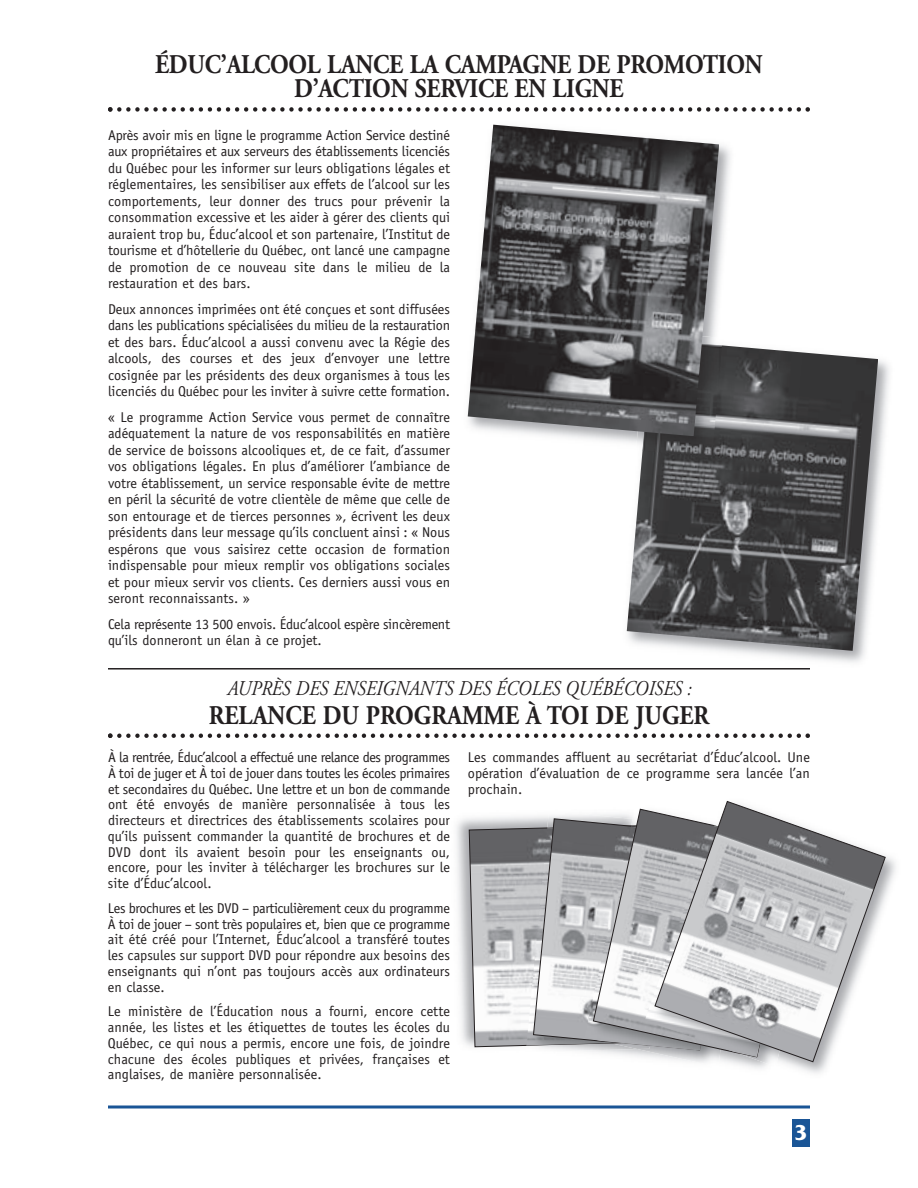
<style>
.page{position:relative;width:918px;height:1188px;background:#fff}
.page>*{position:absolute;margin:0;border:0;box-sizing:border-box;transform-origin:0 0}
.t1{font:700 27px/24px "Adobe Garamond";letter-spacing:-.01em;color:#231f20;text-align:center;scale:.88 1}
.t2{font:700 22.5px "Friz Quadrata";color:#fff}
.t3{font:italic 21px "Adobe Garamond";letter-spacing:-.005em;color:#231f20;scale:.88 1}
.t4{font:14.25px/16.5px "Officina Sans";color:#231f20;text-align:justify}
.t5{font:14.25px/16.5px "Officina Sans";letter-spacing:-.02em;color:#231f20}
</style>
<div class="page">
<img style="left:627px;top:345px;width:251px;height:306px">
<div style="left:792px;top:1119px;width:18px;height:27px;background:#1a5596"></div>
<hr style="left:108px;top:1106px;width:702px;height:2px;background:#1a5596">
<svg style="left:108px;top:107px;width:702px;height:5px"></svg>
<img style="left:467px;top:124px;width:273px;height:326px">
<img style="left:636px;top:331px;width:87px;height:120px">
<img style="left:642px;top:339px;width:80px;height:118px">
<img style="left:468px;top:125px;width:251px;height:311px">
<hr style="left:108px;top:668px;width:702px;height:2px;background:#231f20">
<svg style="left:108px;top:733px;width:702px;height:5px"></svg>
<svg style="left:469px;top:819px;width:124px;height:228px"></svg>
<img style="left:584px;top:826px;width:9px;height:224px">
<svg style="left:593px;top:809px;width:62px;height:249px"></svg>
<img style="left:716px;top:1062px;width:110px;height:5px">
<img style="left:645px;top:826px;width:10px;height:231px">
<svg style="left:655px;top:801px;width:231px;height:261px"></svg>
<h1 class="t1" style="left:155px;top:55px;width:692px">ÉDUC’ALCOOL LANCE LA CAMPAGNE DE PROMOTION<br>D’ACTION SERVICE EN LIGNE</h1>
<p class="t4" style="left:108px;top:128px;width:344px">Après avoir mis en ligne le programme Action Service destiné aux propriétaires et aux serveurs des établissements licenciés du Québec pour les informer sur leurs obligations légales et réglementaires, les sensibiliser aux effets de l’alcool sur les comportements, leur donner des trucs pour prévenir la consommation excessive et les aider à gérer des clients qui auraient trop bu, Éduc’alcool et son partenaire, l’Institut de tourisme et d’hôtellerie du Québec, ont lancé une campagne de promotion de ce nouveau site dans le milieu de la restauration et des bars.</p>
<p class="t4" style="left:108px;top:302px;width:344px">Deux annonces imprimées ont été conçues et sont diffusées dans les publications spécialisées du milieu de la restauration et des bars. Éduc’alcool a aussi convenu avec la Régie des alcools, des courses et des jeux d’envoyer une lettre cosignée par les présidents des deux organismes à tous les licenciés du Québec pour les inviter à suivre cette formation.</p>
<p class="t4" style="left:108px;top:410px;width:344px">« Le programme Action Service vous permet de connaître adéquatement la nature de vos responsabilités en matière de service de boissons alcooliques et, de ce fait, d’assumer vos obligations légales. En plus d’améliorer l’ambiance de votre établissement, un service responsable évite de mettre en péril la sécurité de votre clientèle de même que celle de son entourage et de tierces personnes », écrivent les deux présidents dans leur message qu’ils concluent ainsi : « Nous espérons que vous saisirez cette occasion de formation indispensable pour mieux remplir vos obligations sociales et pour mieux servir vos clients. Ces derniers aussi vous en seront reconnaissants. »</p>
<p class="t5" style="left:108px;top:617px;width:344px">Cela représente 13 500 envois. Éduc’alcool espère sincèrement qu’ils donneront un élan à ce projet.</p>
<h3 class="t3" style="left:227px;top:680px;width:529px">AUPRÈS DES ENSEIGNANTS DES ÉCOLES QUÉBÉCOISES :</h3>
<h1 class="t1" style="left:209px;top:706px;width:570px">RELANCE DU PROGRAMME À TOI DE JUGER</h1>
<p class="t4" style="left:108px;top:751px;width:344px;line-height:15.8px">À la rentrée, Éduc’alcool a effectué une relance des programmes À toi de juger et À toi de jouer dans toutes les écoles primaires et secondaires du Québec. Une lettre et un bon de commande ont été envoyés de manière personnalisée à tous les directeurs et directrices des établissements scolaires pour qu’ils puissent commander la quantité de brochures et de DVD dont ils avaient besoin pour les enseignants ou, encore, pour les inviter à télécharger les brochures sur le site d’Éduc’alcool.</p>
<p class="t4" style="left:108px;top:901px;width:344px;line-height:15.8px">Les brochures et les DVD – particulièrement ceux du programme À toi de jouer – sont très populaires et, bien que ce programme ait été créé pour l’Internet, Éduc’alcool a transféré toutes les capsules sur support DVD pour répondre aux besoins des enseignants qui n’ont pas toujours accès aux ordinateurs en classe.</p>
<p class="t4" style="left:108px;top:1005px;width:344px;line-height:15.8px">Le ministère de l’Éducation nous a fourni, encore cette année, les listes et les étiquettes de toutes les écoles du Québec, ce qui nous a permis, encore une fois, de joindre chacune des écoles publiques et privées, françaises et anglaises, de manière personnalisée.</p>
<p class="t4" style="left:468px;top:751px;width:344px;line-height:15.8px">Les commandes affluent au secrétariat d’Éduc’alcool. Une opération d’évaluation de ce programme sera lancée l’an prochain.</p>
<h2 class="t2" style="left:795px;top:1119px;width:14px">3</h2>
</div>
